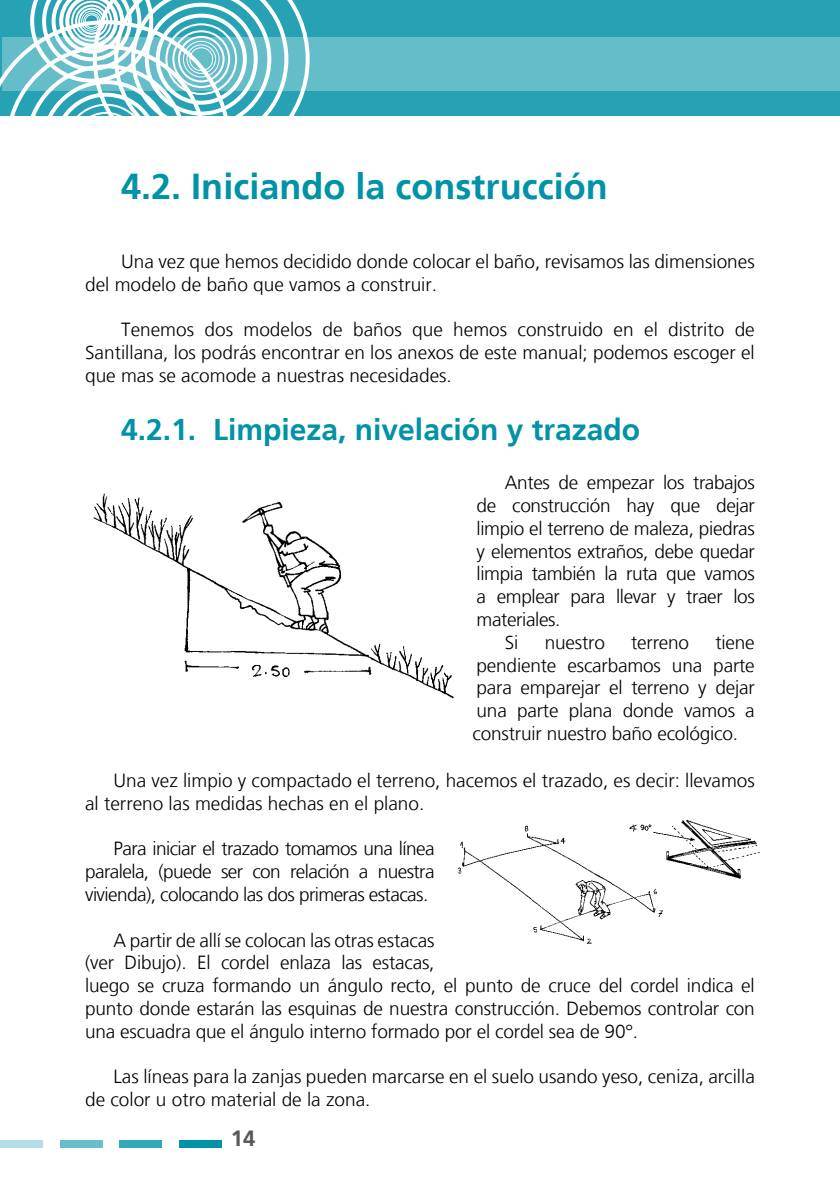
<style>
.page{position:relative;width:840px;height:1191px;background:#fff}
.page>*{position:absolute;margin:0;border:0;box-sizing:border-box;transform-origin:0 0}
.t1{font:700 36px "Frutiger LT";color:#0092a7}
.t2{font:700 30px "Frutiger LT";color:#0092a7}
.t3{font:700 22px "Frutiger LT";color:#58585a}
.t4{font:300 19px/22.8px "Frutiger LT";letter-spacing:-.01em;color:#000}
</style>
<div class="page">
<div style="left:0;top:0;width:839px;height:116px;background:#26a2b4"></div>
<div style="left:2px;top:37px;width:837px;height:53px;background:#66bdca"></div>
<svg style="left:0;top:47px;width:28px;height:69px"></svg>
<svg style="left:28px;top:0;width:283px;height:116px"></svg>
<div style="left:0;top:1140px;width:43px;height:7px;background:#b3dee5"></div>
<div style="left:60px;top:1140px;width:42px;height:7px;background:#66beca"></div>
<div style="left:119px;top:1140px;width:43px;height:7px;background:#33a8b9"></div>
<div style="left:179px;top:1140px;width:43px;height:7px;background:#0092a7"></div>
<img style="left:93px;top:493px;width:361px;height:206px">
<img style="left:457px;top:819px;width:303px;height:125px">
<h1 class="t1" style="left:121px;top:166px;width:488px">4.2. Iniciando la construcción</h1>
<p class="t4" style="left:85px;top:250px;width:670px;text-indent:36px">Una vez que hemos decidido donde colocar el baño, revisamos las dimensiones del modelo de baño que vamos a construir.</p>
<p class="t4" style="left:85px;top:318px;width:670px;text-align:justify;text-indent:36px">Tenemos dos modelos de baños que hemos construido en el distrito de Santillana, los podrás encontrar en los anexos de este manual; podemos escoger el que mas se acomode a nuestras necesidades.</p>
<h2 class="t2" style="left:121px;top:412px;width:520px">4.2.1. Limpieza, nivelación y trazado</h2>
<p class="t4" style="left:504px;top:471px;width:251px">Antes de empezar los trabajos</p>
<p class="t4" style="left:476px;top:494px;width:280px">de construcción hay que dejar</p>
<p class="t4" style="left:476px;top:517px;width:279px">limpio el terreno de maleza, piedras</p>
<p class="t4" style="left:476px;top:540px;width:279px">y elementos extraños, debe quedar</p>
<p class="t4" style="left:476px;top:562px;width:279px">limpia también la ruta que vamos</p>
<p class="t4" style="left:476px;top:585px;width:279px">a emplear para llevar y traer los</p>
<p class="t4" style="left:476px;top:608px;width:85px">materiales.</p>
<p class="t4" style="left:504px;top:631px;width:15px">Si</p>
<p class="t4" style="left:544px;top:631px;width:62px">nuestro</p>
<p class="t4" style="left:630px;top:631px;width:59px">terreno</p>
<p class="t4" style="left:472px;top:631px;width:283px;text-align:justify;text-indent:243px">tiene pendiente escarbamos una parte para emparejar el terreno y dejar una parte plana donde vamos a construir nuestro baño ecológico.</p>
<p class="t4" style="left:85px;top:769px;width:671px;text-indent:28px">Una vez limpio y compactado el terreno, hacemos el trazado, es decir: llevamos al terreno las medidas hechas en el plano.</p>
<p class="t4" style="left:85px;top:837px;width:351px;text-align:justify;text-indent:28px">Para iniciar el trazado tomamos una línea paralela, (puede ser con relación a nuestra vivienda), colocando las dos primeras estacas.</p>
<p class="t4" style="left:85px;top:928px;width:671px;text-indent:28px">A partir de allí se colocan las otras estacas<br>(ver Dibujo). El cordel enlaza las estacas,<br>luego se cruza formando un ángulo recto, el punto de cruce del cordel indica el punto donde estarán las esquinas de nuestra construcción. Debemos controlar con una escuadra que el ángulo interno formado por el cordel sea de 90°.</p>
<p class="t4" style="left:85px;top:1065px;width:671px;text-indent:28px">Las líneas para la zanjas pueden marcarse en el suelo usando yeso, ceniza, arcilla de color u otro material de la zona.</p>
<p class="t3" style="left:231px;top:1125px;width:26px">14</p>
</div>
